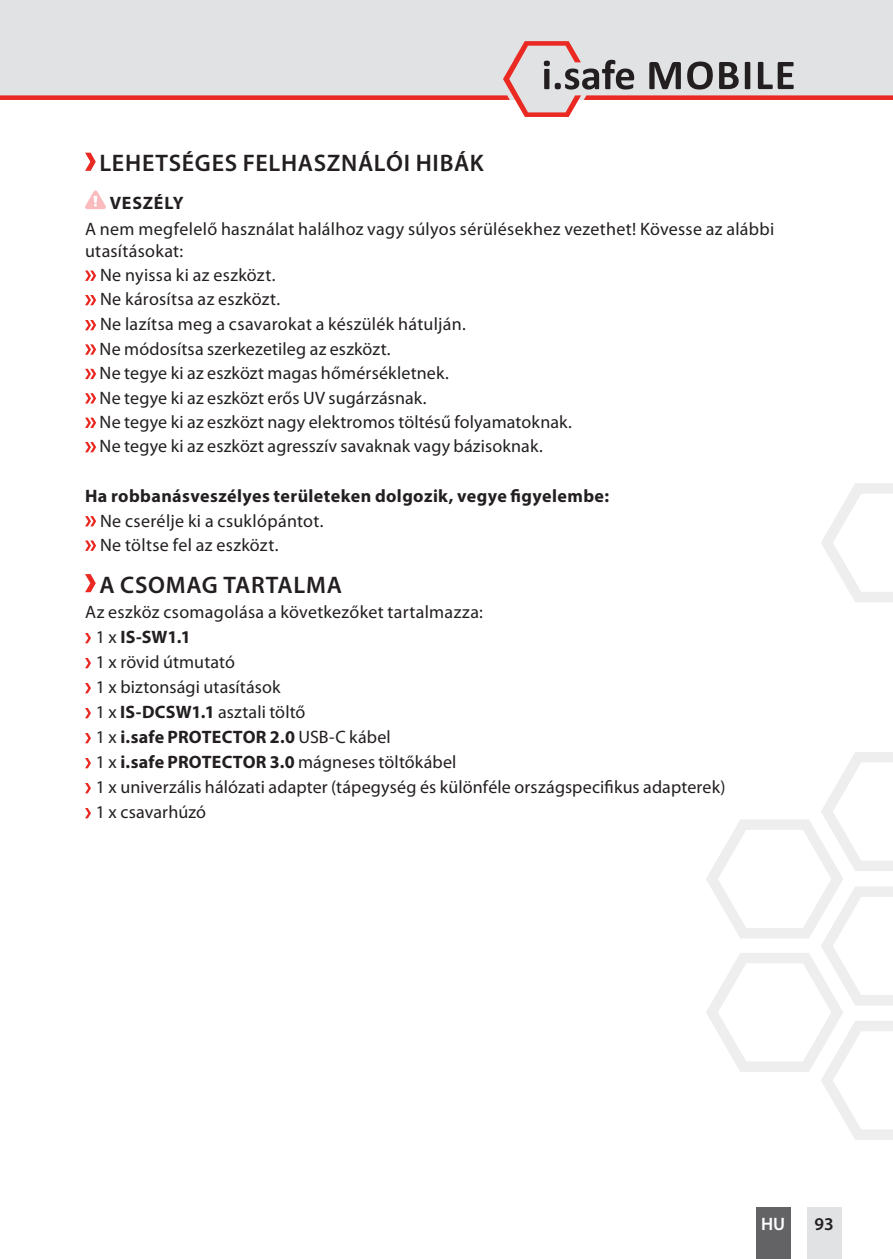
<style>
.page{position:relative;width:893px;height:1259px;background:#fff}
.page>*{position:absolute;margin:0;border:0;box-sizing:border-box;transform-origin:0 0}
.t1{font:600 24px "Myriad Pro";letter-spacing:.03em;color:#231f20}
.t2{font:18px/24.9px "Myriad Pro";letter-spacing:.01em;color:#231f20}
.t3{font:700 18px "Myriad Pro";letter-spacing:.025em;color:#231f20}
.t4{font:600 18px "Myriad Pro";color:#fff}
.t5{font:600 18px "Myriad Pro";color:#231f20}
.s1{font-weight:700}
</style>
<div class="page">
<svg style="left:821px;top:483px;width:72px;height:119px"></svg>
<svg style="left:706px;top:752px;width:187px;height:388px"></svg>
<div style="left:756px;top:1208px;width:34px;height:51px;background:#636366"></div>
<div style="left:807px;top:1208px;width:34px;height:51px;background:#e1e2e4"></div>
<div style="left:0;top:0;width:893px;height:41px;background:#e1e2e4"></div>
<svg style="left:0;top:41px;width:893px;height:76px"></svg>
<svg style="left:85px;top:153px;width:11px;height:18px"></svg>
<svg style="left:85px;top:190px;width:21px;height:19px"></svg>
<svg style="left:85px;top:270px;width:11px;height:11px"></svg>
<svg style="left:85px;top:295px;width:11px;height:10px"></svg>
<svg style="left:85px;top:320px;width:11px;height:10px"></svg>
<svg style="left:85px;top:344px;width:11px;height:11px"></svg>
<svg style="left:85px;top:369px;width:11px;height:10px"></svg>
<svg style="left:85px;top:393px;width:11px;height:10px"></svg>
<svg style="left:85px;top:417px;width:11px;height:11px"></svg>
<svg style="left:85px;top:442px;width:11px;height:10px"></svg>
<svg style="left:85px;top:516px;width:11px;height:10px"></svg>
<svg style="left:85px;top:540px;width:11px;height:11px"></svg>
<svg style="left:85px;top:574px;width:11px;height:18px"></svg>
<svg style="left:85px;top:633px;width:6px;height:10px"></svg>
<svg style="left:85px;top:658px;width:6px;height:10px"></svg>
<svg style="left:85px;top:683px;width:6px;height:10px"></svg>
<svg style="left:85px;top:708px;width:6px;height:10px"></svg>
<svg style="left:85px;top:733px;width:6px;height:10px"></svg>
<svg style="left:85px;top:758px;width:6px;height:10px"></svg>
<svg style="left:85px;top:783px;width:6px;height:10px"></svg>
<svg style="left:85px;top:808px;width:6px;height:10px"></svg>
<h1 class="t1" style="left:99px;top:148px;width:386px">LEHETSÉGES FELHASZNÁLÓI HIBÁK</h1>
<p class="t3" style="left:110px;top:191px;width:75px">VESZÉLY</p>
<p class="t2" style="left:85px;top:218px;width:691px;line-height:21.6px">A nem megfelelő használat halálhoz vagy súlyos sérülésekhez vezethet! Kövesse az alábbi utasításokat:</p>
<p class="t2" style="left:100px;top:262px;width:474px">Ne nyissa ki az eszközt.<br>Ne károsítsa az eszközt.<br>Ne lazítsa meg a csavarokat a készülék hátulján.<br>Ne módosítsa szerkezetileg az eszközt.<br>Ne tegye ki az eszközt magas hőmérsékletnek.<br>Ne tegye ki az eszközt erős UV sugárzásnak.<br>Ne tegye ki az eszközt nagy elektromos töltésű folyamatoknak.<br>Ne tegye ki az eszközt agresszív savaknak vagy bázisoknak.</p>
<p class="t3" style="left:85px;top:484px;width:525px">Ha robbanásveszélyes területeken dolgozik, vegye figyelembe:</p>
<p class="t2" style="left:100px;top:508px;width:225px">Ne cserélje ki a csuklópántot.<br>Ne töltse fel az eszközt.</p>
<h1 class="t1" style="left:99px;top:569px;width:244px">A CSOMAG TARTALMA</h1>
<p class="t2" style="left:96px;top:599px;width:631px;text-indent:-11px">Az eszköz csomagolása a következőket tartalmazza:<br>1 x <span class="s1">IS-SW1.1<br></span>1 x rövid útmutató<br>1 x biztonsági utasítások<br>1 x <span class="s1">IS-DCSW1.1</span> asztali töltő<br>1 x <span class="s1">i.safe PROTECTOR 2.0</span> USB-C kábel<br>1 x <span class="s1">i.safe PROTECTOR 3.0</span> mágneses töltőkábel<br>1 x univerzális hálózati adapter (tápegység és különféle országspecifikus adapterek)<br>1 x csavarhúzó</p>
<p class="t4" style="left:761px;top:1212px;width:26px">HU</p>
<p class="t5" style="left:815px;top:1212px;width:21px">93</p>
</div>
